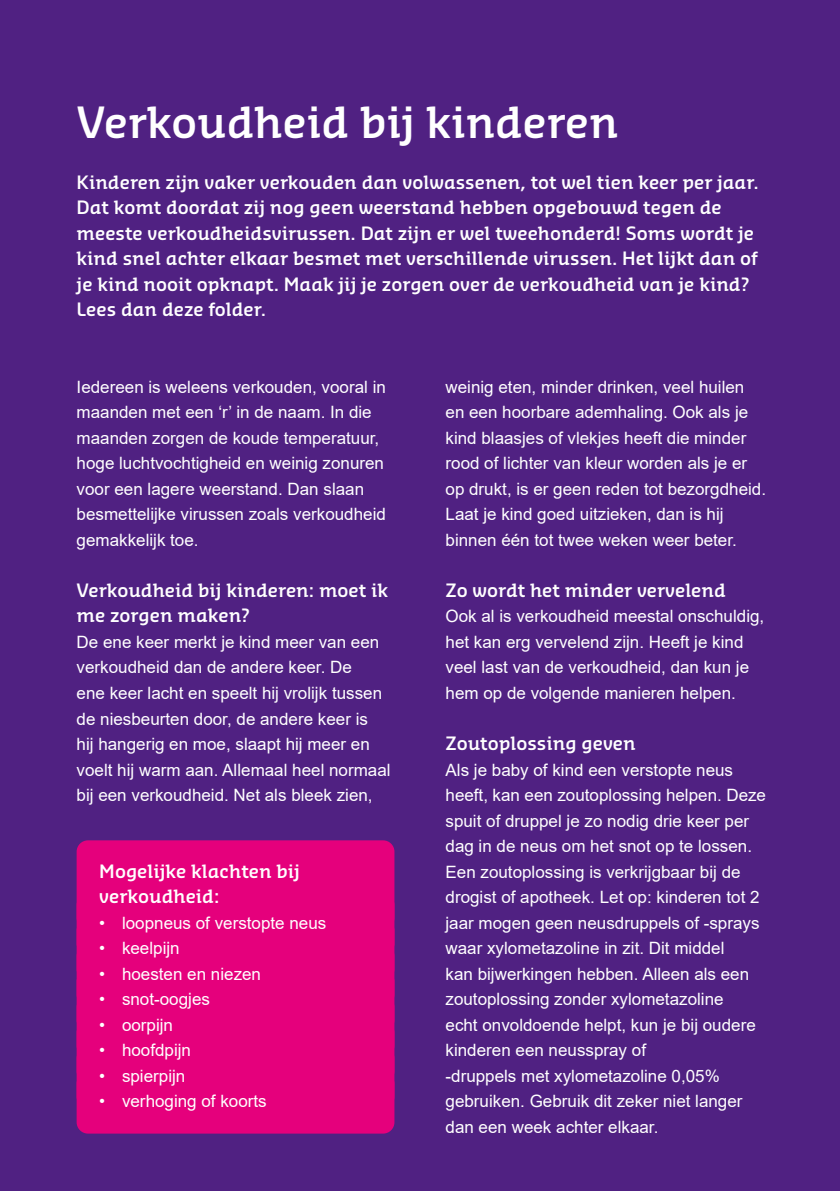
<style>
.page{position:relative;width:840px;height:1191px;background:#fff}
.page>*{position:absolute;margin:0;border:0;box-sizing:border-box;transform-origin:0 0}
.H1_-_kop__wit{font:600 42px "Sansa Slab Pro";color:#fff}
.P_-_inleiding__wit{font:600 18px/25.6px "Sansa Slab Pro";color:#fff}
.P_-_tussenkop__wit{font:600 18px/25.6px "Sansa Slab Pro";color:#fff}
.P_-_kadertekst{font:600 18px/25.6px "Sansa Slab Pro";color:#fff}
.P_-_platte_tekst__wit{font:17px/25.6px "Arial";color:#fff}
.P_-_kadertekst-2{font:17px "Arial";color:#fff}
</style>
<div class="page">
<div style="left:0;top:0;width:839px;height:1191px;background:#502182"></div>
<div style="left:77px;top:840px;width:317px;height:89px;background:#e5007c;border-radius:11px"></div>
<div style="left:77px;top:893px;width:317px;height:62px;background:#e5007c;border-radius:11px"></div>
<div style="left:77px;top:919px;width:317px;height:61px;background:#e5007c;border-radius:11px"></div>
<div style="left:77px;top:944px;width:317px;height:62px;background:#e5007c;border-radius:11px"></div>
<div style="left:77px;top:970px;width:317px;height:61px;background:#e5007c;border-radius:11px"></div>
<div style="left:77px;top:995px;width:317px;height:62px;background:#e5007c;border-radius:11px"></div>
<div style="left:77px;top:1021px;width:317px;height:61px;background:#e5007c;border-radius:11px"></div>
<div style="left:77px;top:1046px;width:317px;height:62px;background:#e5007c;border-radius:11px"></div>
<div style="left:77px;top:1072px;width:317px;height:61px;background:#e5007c;border-radius:11px"></div>
<h1 class="H1_-_kop__wit" style="left:77px;top:94px;width:543px">Verkoudheid bij kinderen</h1>
<p class="P_-_inleiding__wit" style="left:77px;top:168px;width:683px">Kinderen zijn vaker verkouden dan volwassenen, tot wel tien keer per jaar.<br>Dat komt doordat zij nog geen weerstand hebben opgebouwd tegen de meeste verkoudheidsvirussen. Dat zijn er wel tweehonderd! Soms wordt je kind snel achter elkaar besmet met verschillende virussen. Het lijkt dan of je kind nooit opknapt. Maak jij je zorgen over de verkoudheid van je kind?<br>Lees dan deze folder.</p>
<p class="P_-_platte_tekst__wit" style="left:77px;top:374px;width:310px">Iedereen is weleens verkouden, vooral in maanden met een ‘r’ in de naam. In die maanden zorgen de koude temperatuur, hoge luchtvochtigheid en weinig zonuren voor een lagere weerstand. Dan slaan besmettelijke virussen zoals verkoudheid gemakkelijk toe.</p>
<p class="P_-_tussenkop__wit" style="left:77px;top:577px;width:313px">Verkoudheid bij kinderen: moet ik me zorgen maken?</p>
<p class="P_-_platte_tekst__wit" style="left:77px;top:629px;width:315px">De ene keer merkt je kind meer van een verkoudheid dan de andere keer. De<br>ene keer lacht en speelt hij vrolijk tussen de niesbeurten door, de andere keer is<br>hij hangerig en moe, slaapt hij meer en voelt hij warm aan. Allemaal heel normaal bij een verkoudheid. Net als bleek zien,</p>
<p class="P_-_kadertekst" style="left:99px;top:857px;width:202px">Mogelijke klachten bij verkoudheid:</p>
<p class="P_-_kadertekst-2" style="left:99px;top:911px;width:228px">• loopneus of verstopte neus</p>
<p class="P_-_kadertekst-2" style="left:99px;top:936px;width:82px">• keelpijn</p>
<p class="P_-_kadertekst-2" style="left:99px;top:962px;width:163px">• hoesten en niezen</p>
<p class="P_-_kadertekst-2" style="left:99px;top:987px;width:112px">• snot-oogjes</p>
<p class="P_-_kadertekst-2" style="left:99px;top:1013px;width:75px">• oorpijn</p>
<p class="P_-_kadertekst-2" style="left:99px;top:1038px;width:93px">• hoofdpijn</p>
<p class="P_-_kadertekst-2" style="left:99px;top:1064px;width:87px">• spierpijn</p>
<p class="P_-_kadertekst-2" style="left:99px;top:1089px;width:169px">• verhoging of koorts</p>
<p class="P_-_platte_tekst__wit" style="left:445px;top:374px;width:322px">weinig eten, minder drinken, veel huilen en een hoorbare ademhaling. Ook als je kind blaasjes of vlekjes heeft die minder rood of lichter van kleur worden als je er op drukt, is er geen reden tot bezorgdheid.<br>Laat je kind goed uitzieken, dan is hij binnen één tot twee weken weer beter.</p>
<p class="P_-_tussenkop__wit" style="left:445px;top:577px;width:282px">Zo wordt het minder vervelend</p>
<p class="P_-_platte_tekst__wit" style="left:445px;top:603px;width:320px">Ook al is verkoudheid meestal onschuldig, het kan erg vervelend zijn. Heeft je kind veel last van de verkoudheid, dan kun je hem op de volgende manieren helpen.</p>
<p class="P_-_tussenkop__wit" style="left:445px;top:730px;width:192px">Zoutoplossing geven</p>
<p class="P_-_platte_tekst__wit" style="left:445px;top:756px;width:322px">Als je baby of kind een verstopte neus heeft, kan een zoutoplossing helpen. Deze spuit of druppel je zo nodig drie keer per dag in de neus om het snot op te lossen.<br>Een zoutoplossing is verkrijgbaar bij de drogist of apotheek. Let op: kinderen tot 2 jaar mogen geen neusdruppels of -sprays waar xylometazoline in zit. Dit middel<br>kan bijwerkingen hebben. Alleen als een zoutoplossing zonder xylometazoline<br>echt onvoldoende helpt, kun je bij oudere kinderen een neusspray of<br>-druppels met xylometazoline 0,05% gebruiken. Gebruik dit zeker niet langer dan een week achter elkaar.</p>
</div>
